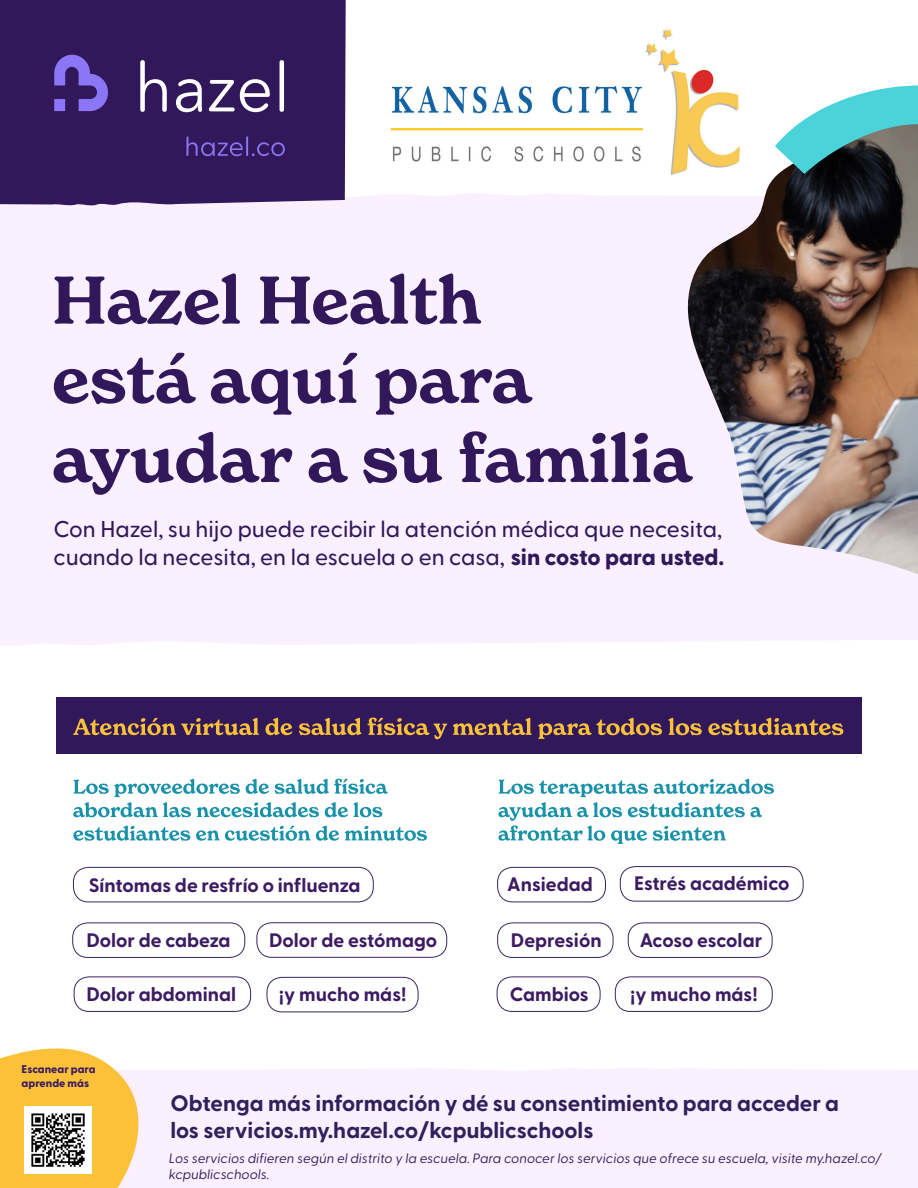
<style>
.page{position:relative;width:918px;height:1188px;background:#fff}
.page>*{position:absolute;margin:0;border:0;box-sizing:border-box;transform-origin:0 0}
.t1{font:500 22.8px/27.5px "Greycliff CF";color:#31185a}
.t2{font:700 22.5px/27px "Greycliff CF";color:#30205b}
.t3{font:700 19.5px "Greycliff CF";color:#3c1b63}
.t4{font:italic 13.5px/16.2px "Greycliff CF";color:#31185a}
.t5{font:800 11.25px "Greycliff CF";color:#3c1b63}
.s1{font-weight:800}
</style>
<div class="page">
<div style="left:0;top:193px;width:918px;height:453px;background:#fbf0ff"></div>
<img style="left:686px;top:146px;width:232px;height:428px">
<svg style="left:775px;top:85px;width:143px;height:89px"></svg>
<div style="left:56px;top:698px;width:805px;height:56px;background:#31185a"></div>
<div style="left:73px;top:867px;width:301px;height:35px;border:1px solid #3b2564;border-radius:15px"></div>
<div style="left:497px;top:976px;width:103px;height:36px;border:1px solid #3b2564;border-radius:15px"></div>
<div style="left:141px;top:1068px;width:777px;height:120px;background:#fbf0ff"></div>
<svg style="left:0;top:1048px;width:141px;height:140px;background:#fbca56"></svg>
<div style="left:72px;top:922px;width:173px;height:36px;border:1px solid #3b2564;border-radius:15px"></div>
<div style="left:256px;top:922px;width:191px;height:36px;border:1px solid #3b2564;border-radius:15px"></div>
<div style="left:74px;top:976px;width:177px;height:36px;border:1px solid #3b2564;border-radius:15px"></div>
<div style="left:267px;top:977px;width:151px;height:35px;border:1px solid #3b2564;border-radius:15px"></div>
<div style="left:497px;top:867px;width:109px;height:35px;border:1px solid #3b2564;border-radius:15px"></div>
<div style="left:620px;top:866px;width:184px;height:36px;border:1px solid #3b2564;border-radius:15px"></div>
<div style="left:497px;top:922px;width:116px;height:36px;border:1px solid #3b2564;border-radius:15px"></div>
<div style="left:628px;top:922px;width:144px;height:36px;border:1px solid #3b2564;border-radius:15px"></div>
<div style="left:615px;top:976px;width:158px;height:36px;border:1px solid #3b2564;border-radius:15px"></div>
<div style="left:0;top:0;width:346px;height:206px;background:#31185a"></div>
<svg style="left:54px;top:431px;width:639px;height:64px"></svg>
<svg style="left:54px;top:353px;width:479px;height:62px"></svg>
<svg style="left:55px;top:273px;width:426px;height:52px"></svg>
<svg style="left:73px;top:718px;width:770px;height:21px"></svg>
<svg style="left:73px;top:826px;width:354px;height:15px"></svg>
<svg style="left:73px;top:779px;width:315px;height:38px"></svg>
<svg style="left:498px;top:779px;width:276px;height:65px"></svg>
<img style="left:390px;top:29px;width:349px;height:146px">
<img style="left:24px;top:1106px;width:68px;height:68px">
<svg style="left:54px;top:55px;width:54px;height:56px;background:#5b44a4"></svg>
<svg style="left:140px;top:60px;width:144px;height:52px"></svg>
<svg style="left:187px;top:137px;width:98px;height:19px;background:#452d7e"></svg>
<p class="t1" style="left:53px;top:514px;width:673px">Con Hazel, su hijo puede recibir la atención médica que necesita, cuando la necesita, en la escuela o en casa, <span class="s1">sin costo para usted.</span></p>
<p class="t3" style="left:89px;top:870px;width:273px">Síntomas de resfrío o influenza</p>
<p class="t3" style="left:86px;top:925px;width:146px">Dolor de cabeza</p>
<p class="t3" style="left:269px;top:925px;width:170px">Dolor de estómago</p>
<p class="t3" style="left:86px;top:979px;width:151px">Dolor abdominal</p>
<p class="t3" style="left:279px;top:980px;width:129px">¡y mucho más!</p>
<p class="t5" style="left:22px;top:1061px;width:76px">Escanear para</p>
<p class="t5" style="left:22px;top:1074px;width:69px">aprende más</p>
<p class="t3" style="left:507px;top:869px;width:87px">Ansiedad</p>
<p class="t3" style="left:634px;top:869px;width:157px">Estrés académico</p>
<p class="t3" style="left:511px;top:926px;width:92px">Depresión</p>
<p class="t3" style="left:640px;top:926px;width:124px">Acoso escolar</p>
<p class="t3" style="left:630px;top:979px;width:129px">¡y mucho más!</p>
<p class="t3" style="left:510px;top:979px;width:80px">Cambios</p>
<p class="t2" style="left:170px;top:1089px;width:670px">Obtenga más información y dé su consentimiento para acceder a los servicios.my.hazel.co/kcpublicschools</p>
<p class="t4" style="left:169px;top:1149px;width:714px">Los servicios difieren según el distrito y la escuela. Para conocer los servicios que ofrece su escuela, visite my.hazel.co/ kcpublicschools.</p>
</div>
